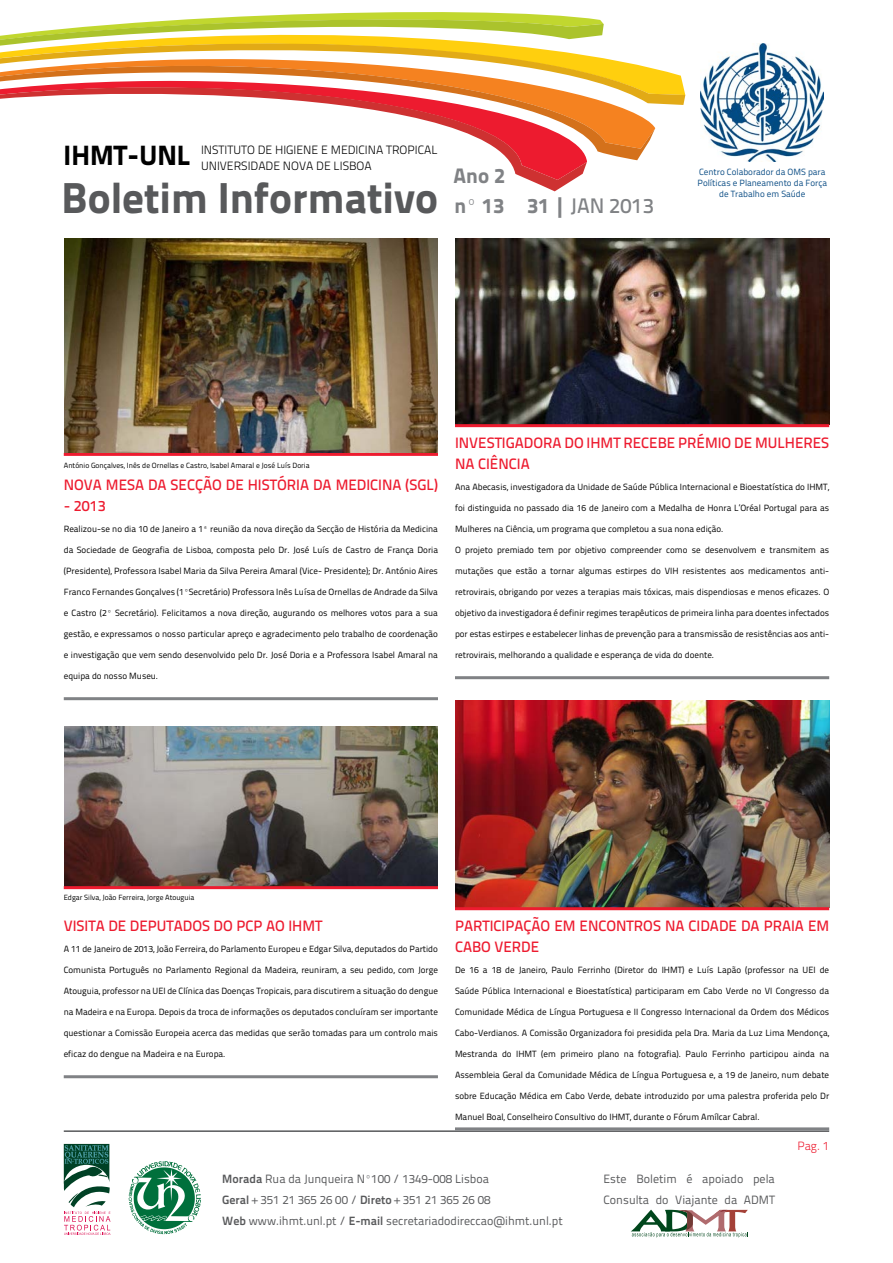
<style>
.page{position:relative;width:893px;height:1263px;background:#fff}
.page>*{position:absolute;margin:0;border:0;box-sizing:border-box;transform-origin:0 0}
.t1{font:800 43.35px "Titillium Text 22 L";color:#58595b}
.t2{font:800 27.9px "Titillium Text 22 L";color:#000}
.t3{font:500 21px "Titillium Text 22 L";color:#808285}
.t4{font:800 21px "Titillium Text 22 L";color:#808285}
.t5{font:500 15px/21px "Titillium Text 22 L";color:#ed1b2f}
.t6{font:12px/21px "Titillium Text 22 L";color:#58595b}
.t7{font:300 12px/16px "Titillium Text 22 L";color:#000}
.t8{font:300 12px "Titillium Text 22 L";color:#ed1b2f}
.t9{font:9px "Titillium Text 22 L";color:#000}
.t10{font:9px/10.8px "Titillium Text 22 L";color:#0a4c84;text-align:center}
.t11{font:7.5px "Titillium Text 22 L";color:#000}
.s1{font-weight:800}
.s2{font-weight:700}
</style>
<div class="page">
<svg style="left:348px;top:12px;width:149px;height:1px"></svg>
<svg style="left:133px;top:13px;width:470px;height:10px;fill:#c1d72f"></svg>
<svg style="left:655px;top:69px;width:30px;height:36px"></svg>
<svg style="left:32px;top:23px;width:572px;height:9px"></svg>
<svg style="left:0;top:32px;width:655px;height:128px"></svg>
<svg style="left:0;top:53px;width:587px;height:12px"></svg>
<svg style="left:0;top:65px;width:587px;height:126px"></svg>
<svg style="left:64px;top:1144px;width:47px;height:91px"></svg>
<svg style="left:129px;top:1161px;width:72px;height:73px"></svg>
<hr style="left:64px;top:1130px;width:765px;height:2px;background:#58595b">
<img style="left:701px;top:44px;width:123px;height:117px">
<svg style="left:631px;top:1210px;width:117px;height:27px"></svg>
<hr style="left:64px;top:453px;width:374px;height:3px;background:#ed1b2f">
<hr style="left:64px;top:697px;width:374px;height:3px;background:#808285">
<img style="left:64px;top:238px;width:374px;height:215px">
<img style="left:64px;top:727px;width:374px;height:159px">
<hr style="left:64px;top:886px;width:374px;height:3px;background:#ed1b2f">
<hr style="left:64px;top:1075px;width:374px;height:3px;background:#808285">
<img style="left:455px;top:238px;width:374px;height:186px">
<hr style="left:455px;top:424px;width:374px;height:3px;background:#ed1b2f">
<hr style="left:455px;top:676px;width:374px;height:3px;background:#808285">
<img style="left:455px;top:700px;width:374px;height:207px">
<hr style="left:455px;top:907px;width:374px;height:3px;background:#ed1b2f">
<hr style="left:455px;top:1127px;width:374px;height:3px;background:#808285">
<h2 class="t2" style="left:64px;top:133px;width:128px">IHMT-UNL</h2>
<h3 class="t7" style="left:201px;top:141px;width:238px">INSTITUTO DE HIGIENE E MEDICINA TROPICAL<br>UNIVERSIDADE NOVA DE LISBOA</h3>
<h1 class="t1" style="left:61px;top:163px;width:378px">Boletim Informativo</h1>
<h3 class="t4" style="left:454px;top:159px;width:53px">Ano 2</h3>
<h3 class="t4" style="left:454px;top:189px;width:52px">nº 13</h3>
<h3 class="t3" style="left:527px;top:189px;width:128px"><span class="s1">31 |</span> JAN 2013</h3>
<p class="t10" style="left:698px;top:166px;width:131px">Centro Colaborador da OMS para<br>Políticas e Planeamento da Força de Trabalho em Saúde</p>
<p class="t11" style="left:64px;top:460px;width:247px">António Gonçalves, Inês de Ornellas e Castro, Isabel Amaral e José Luís Doria</p>
<h3 class="t5" style="left:64px;top:474px;width:376px">NOVA MESA DA SECÇÃO DE HISTÓRIA DA MEDICINA (SGL)</h3>
<h3 class="t5" style="left:64px;top:495px;width:43px">- 2013</h3>
<p class="t9" style="left:64px;top:522px;width:376px">Realizou-se no dia 10 de Janeiro a 1ª reunião da nova direção da Secção de História da Medicina</p>
<p class="t9" style="left:64px;top:543px;width:376px">da Sociedade de Geografia de Lisboa, composta pelo Dr. José Luís de Castro de França Doria</p>
<p class="t9" style="left:64px;top:564px;width:376px">(Presidente), Professora Isabel Maria da Silva Pereira Amaral (Vice- Presidente); Dr. António Aires</p>
<p class="t9" style="left:64px;top:585px;width:376px">Franco Fernandes Gonçalves (1ºSecretário) Professora Inês Luísa de Ornellas de Andrade da Silva</p>
<p class="t9" style="left:64px;top:606px;width:376px">e Castro (2º Secretário). Felicitamos a nova direção, augurando os melhores votos para a sua</p>
<p class="t9" style="left:64px;top:627px;width:376px">gestão, e expressamos o nosso particular apreço e agradecimento pelo trabalho de coordenação</p>
<p class="t9" style="left:64px;top:648px;width:376px">e investigação que vem sendo desenvolvido pelo Dr. José Doria e a Professora Isabel Amaral na</p>
<p class="t9" style="left:64px;top:669px;width:96px">equipa do nosso Museu.</p>
<h3 class="t5" style="left:455px;top:432px;width:376px">INVESTIGADORA DO I HMT RECEBE PRÉM IO DE MULH ERES<br>NA CIÊNCIA</h3>
<p class="t9" style="left:455px;top:480px;width:376px">Ana Abecasis, investigadora da Unidade de Saúde Pública Internacional e Bioestatística do IHMT,</p>
<p class="t9" style="left:455px;top:501px;width:376px">foi distinguida no passado dia 16 de Janeiro com a Medalha de Honra L’Oréal Portugal para as</p>
<p class="t9" style="left:455px;top:522px;width:270px">Mulheres na Ciência, um programa que completou a sua nona edição.</p>
<p class="t9" style="left:455px;top:543px;width:376px">O projeto premiado tem por objetivo compreender como se desenvolvem e transmitem as</p>
<p class="t9" style="left:455px;top:564px;width:376px">mutações que estão a tornar algumas estirpes do VIH resistentes aos medicamentos anti-</p>
<p class="t9" style="left:455px;top:585px;width:376px">retrovirais, obrigando por vezes a terapias mais tóxicas, mais dispendiosas e menos eficazes. O</p>
<p class="t9" style="left:455px;top:606px;width:376px">objetivo da investigadora é definir regimes terapêuticos de primeira linha para doentes infectados</p>
<p class="t9" style="left:455px;top:627px;width:376px">por estas estirpes e estabelecer linhas de prevenção para a transmissão de resistências aos anti-</p>
<p class="t9" style="left:455px;top:648px;width:261px">retrovirais, melhorando a qualidade e esperança de vida do doente.</p>
<p class="t11" style="left:64px;top:892px;width:132px">Edgar Silva, João Ferreira, Jorge Atouguia</p>
<h3 class="t5" style="left:64px;top:915px;width:182px">VISITA DE DEPUTADOS DO PCP</h3>
<h3 class="t5" style="left:266px;top:915px;width:58px">AO IHMT</h3>
<p class="t9" style="left:64px;top:942px;width:376px">A 11 de Janeiro de 2013, João Ferreira, do Parlamento Europeu e Edgar Silva, deputados do Partido</p>
<p class="t9" style="left:64px;top:963px;width:376px">Comunista Português no Parlamento Regional da Madeira, reuniram, a seu pedido, com Jorge</p>
<p class="t9" style="left:64px;top:984px;width:376px">Atouguia, professor na UEI de Clínica das Doenças Tropicais, para discutirem a situação do dengue</p>
<p class="t9" style="left:64px;top:1005px;width:376px">na Madeira e na Europa. Depois da troca de informações os deputados concluíram ser importante</p>
<p class="t9" style="left:64px;top:1026px;width:376px">questionar a Comissão Europeia acerca das medidas que serão tomadas para um controlo mais</p>
<p class="t9" style="left:64px;top:1047px;width:163px">eficaz do dengue na Madeira e na Europa.</p>
<h3 class="t5" style="left:455px;top:915px;width:373px">PARTICIPAÇÃO EM ENCONTROS NA CIDADE DA PRAIA EM<br>CABO VERDE</h3>
<p class="t9" style="left:455px;top:963px;width:376px">De 16 a 18 de Janeiro, Paulo Ferrinho (Diretor do IHMT) e Luís Lapão (professor na UEI de</p>
<p class="t9" style="left:455px;top:984px;width:376px">Saúde Pública Internacional e Bioestatística) participaram em Cabo Verde no VI Congresso da</p>
<p class="t9" style="left:455px;top:1005px;width:376px">Comunidade Médica de Língua Portuguesa e II Congresso Internacional da Ordem dos Médicos</p>
<p class="t9" style="left:455px;top:1026px;width:376px">Cabo-Verdianos. A Comissão Organizadora foi presidida pela Dra. Maria da Luz Lima Mendonça,</p>
<p class="t9" style="left:455px;top:1047px;width:376px">Mestranda do IHMT (em primeiro plano na fotografia). Paulo Ferrinho participou ainda na</p>
<p class="t9" style="left:455px;top:1068px;width:376px">Assembleia Geral da Comunidade Médica de Língua Portuguesa e, a 19 de Janeiro, num debate</p>
<p class="t9" style="left:455px;top:1089px;width:376px">sobre Educação Médica em Cabo Verde, debate introduzido por uma palestra proferida pelo Dr</p>
<p class="t9" style="left:455px;top:1110px;width:306px">Manuel Boal, Conselheiro Consultivo do IHMT, durante o Fórum Amílcar Cabral.</p>
<h3 class="t8" style="left:797px;top:1137px;width:33px">Pag. 1</h3>
<h3 class="t6" style="left:222px;top:1168px;width:342px"><span class="s2">Morada</span> Rua da Junqueira Nº100 / 1349-008 Lisboa<br><span class="s2">Geral</span> + 351 21 365 26 00 / <span class="s2">Direto</span> + 351 21 365 26 08<br><span class="s2">Web</span> www.ihmt.unl.pt / <span class="s2">E-mail</span> secretariadodireccao@ihmt.unl.pt</h3>
<h3 class="t6" style="left:603px;top:1168px;width:173px">Este Boletim é apoiado pela<br>Consulta do Viajante da ADMT</h3>
</div>
